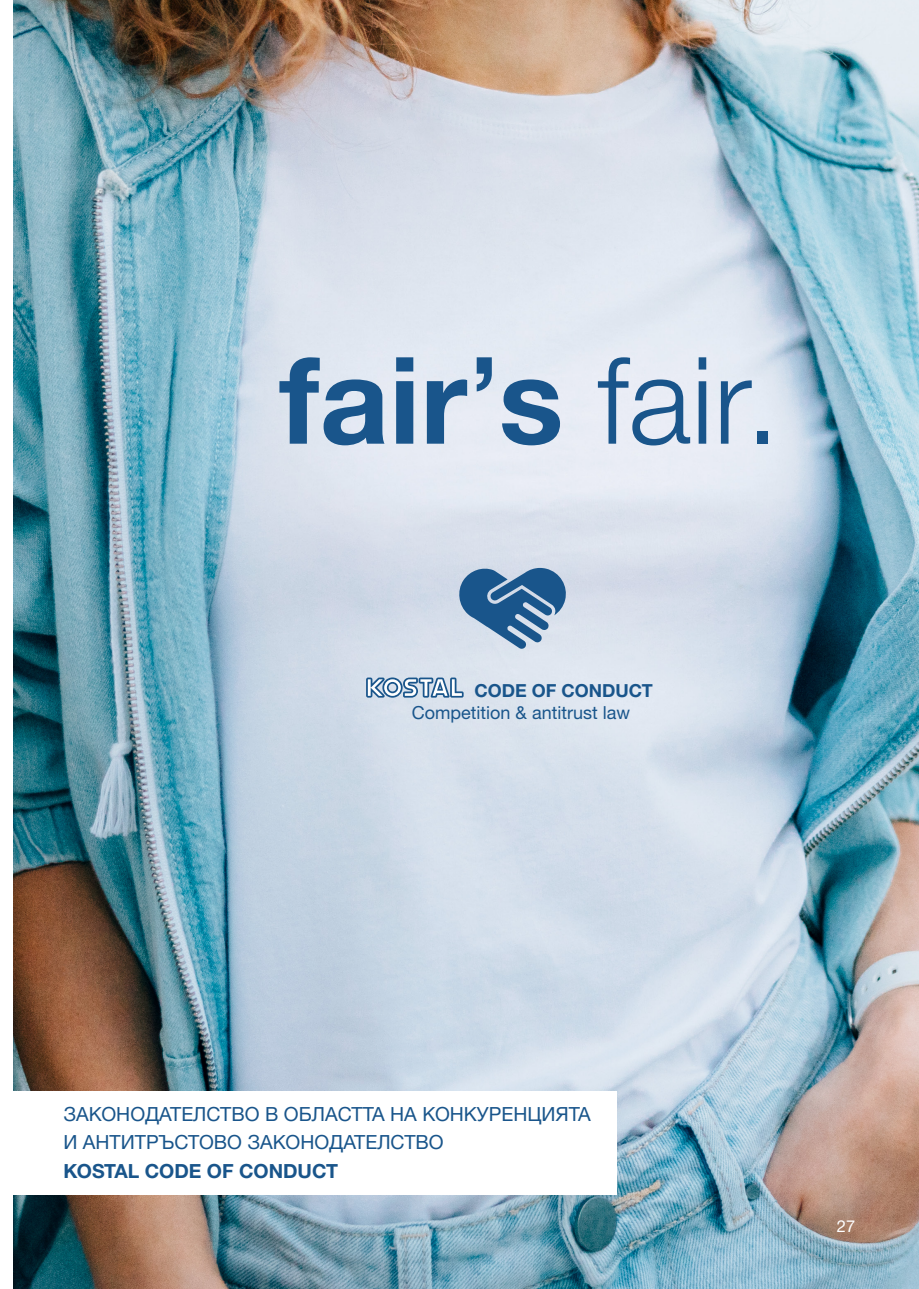
<style>
.page{position:relative;width:919px;height:1289px;background:#fff}
.page>*{position:absolute;margin:0;border:0;box-sizing:border-box;transform-origin:0 0}
.typo_shirts{font:700 120.9px "Helvetica Neue LTW1 G";color:#19558b}
.t1{font:19.5px/28.5px "Helvetica Neue LTW1 G";color:#19558b}
.t2{font:18px "Helvetica Neue LTW1 G";color:#19558b}
.t3{font:700 18px "Helvetica Neue LTW1 G";color:#19558b}
.t4{font:16.5px "Helvetica Neue LTW1 G";color:#fff}
.s1{font-weight:500}
.s2{font-weight:300}
.s3{font-weight:700}
</style>
<div class="page">
<img style="left:14px;top:0;width:904px;height:1288px">
<svg style="left:456px;top:566px;width:112px;height:83px;background:#7194b7"></svg>
<svg style="left:366px;top:677px;width:97px;height:20px"></svg>
<div style="left:13px;top:1091px;width:604px;height:104px;background:#fff"></div>
<p class="typo_shirts" style="left:279px;top:326px;width:501px">fair<span class="s1">’</span>s <span class="s2">fair.</span></p>
<p class="t3" style="left:474px;top:680px;width:180px">CODE OF CONDUCT</p>
<p class="t2" style="left:412px;top:701px;width:220px">Competition &amp; antitrust law</p>
<p class="t1" style="left:63px;top:1099px;width:529px">ЗАКОНОДАТЕЛСТВО В ОБЛАСТТА НА КОНКУРЕНЦИЯТА<br>И АНТИТРЪСТОВО ЗАКОНОДАТЕЛСТВО<br><span class="s3">KOSTAL CODE OF CONDUCT</span></p>
<p class="t4" style="left:836px;top:1216px;width:20px">27</p>
</div>
